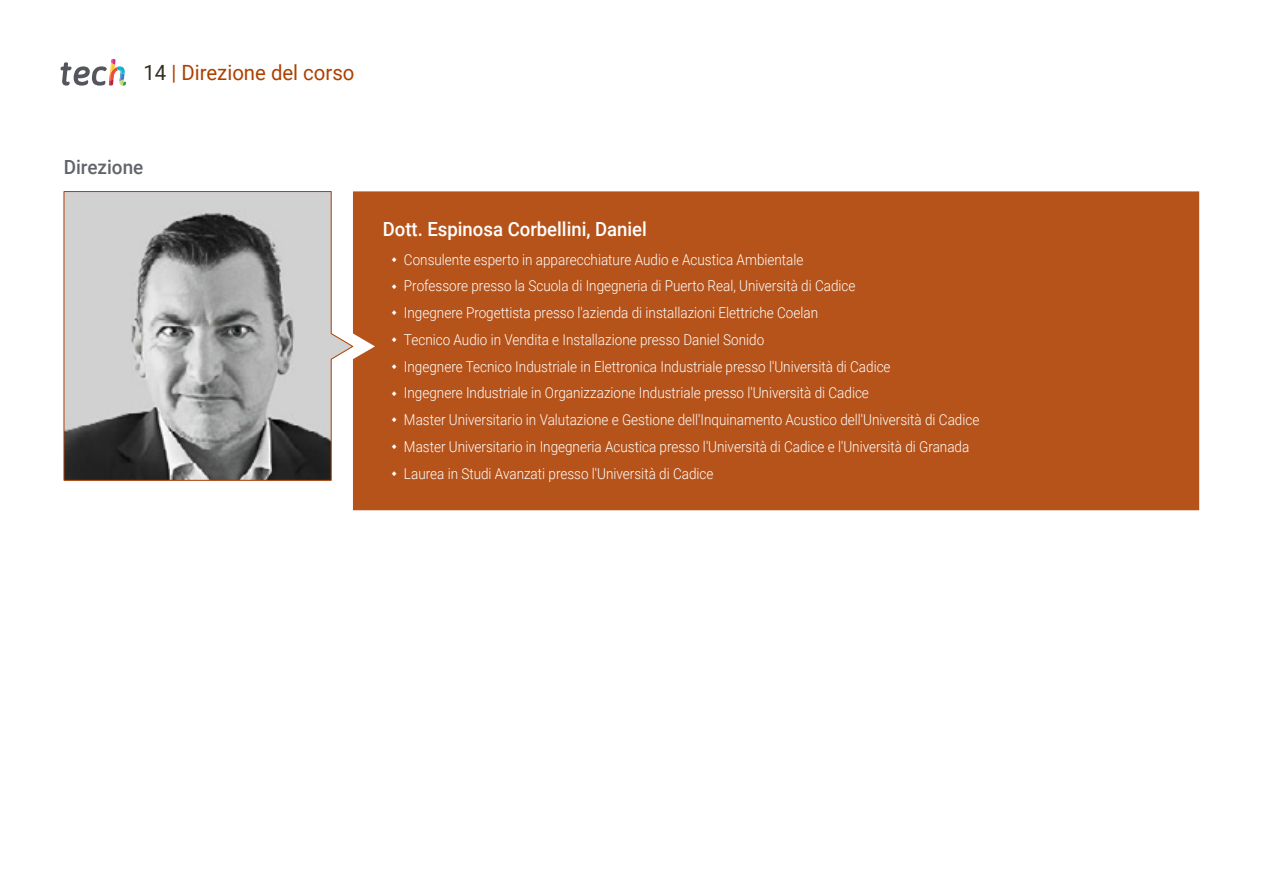
<style>
.page{position:relative;width:1263px;height:893px;background:#fff}
.page>*{position:absolute;margin:0;border:0;box-sizing:border-box;transform-origin:0 0}
.t1{font:21px "Roboto";color:#ae4000}
.t2{font:500 19.5px "Roboto";color:#fff;scale:.95 1}
.t3{font:500 19.5px "Roboto";color:#61646a}
.t4{font:300 15px/26.7px "Roboto";color:#fff;scale:.9 1}
.s1{color:#312e20}
</style>
<div class="page">
<div style="left:353px;top:191px;width:846px;height:319px;background:#b6531a"></div>
<svg style="left:64px;top:191px;width:289px;height:290px;background:#a8a7a6"></svg>
<svg style="left:61px;top:59px;width:65px;height:27px"></svg>
<svg style="left:392px;top:257px;width:5px;height:5px"></svg>
<svg style="left:392px;top:284px;width:5px;height:5px"></svg>
<svg style="left:392px;top:310px;width:5px;height:5px"></svg>
<svg style="left:392px;top:337px;width:5px;height:5px"></svg>
<svg style="left:392px;top:364px;width:5px;height:5px"></svg>
<svg style="left:392px;top:391px;width:5px;height:5px"></svg>
<svg style="left:392px;top:417px;width:5px;height:5px"></svg>
<svg style="left:392px;top:444px;width:5px;height:5px"></svg>
<svg style="left:392px;top:471px;width:5px;height:5px"></svg>
<h1 class="t1" style="left:144px;top:57px;width:213px"><span class="s1">14</span> | Direzione del corso</h1>
<h2 class="t3" style="left:64px;top:154px;width:81px">Direzione</h2>
<h2 class="t2" style="left:383px;top:215px;width:280px">Dott. Espinosa Corbellini, Daniel</h2>
<p class="t4" style="left:404px;top:245px;width:641px">Consulente esperto in apparecchiature Audio e Acustica Ambientale<br>Professore presso la Scuola di Ingegneria di Puerto Real, Università di Cadice<br>Ingegnere Progettista presso l'azienda di installazioni Elettriche Coelan<br>Tecnico Audio in Vendita e Installazione presso Daniel Sonido<br>Ingegnere Tecnico Industriale in Elettronica Industriale presso l'Università di Cadice<br>Ingegnere Industriale in Organizzazione Industriale presso l'Università di Cadice<br>Master Universitario in Valutazione e Gestione dell'Inquinamento Acustico dell'Università di Cadice Master Universitario in Ingegneria Acustica presso l'Università di Cadice e l'Università di Granada Laurea in Studi Avanzati presso l'Università di Cadice</p>
</div>
